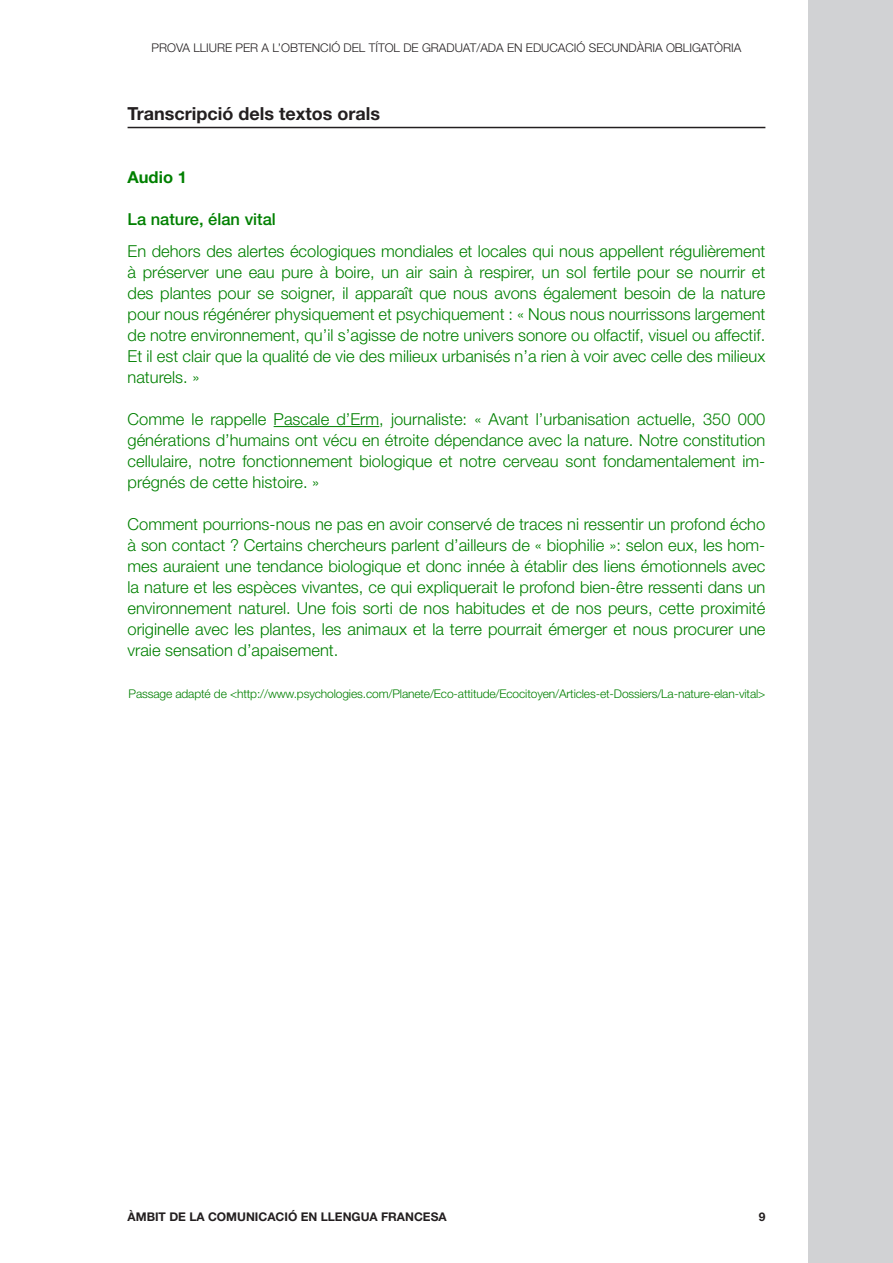
<style>
.page{position:relative;width:893px;height:1263px;background:#fff}
.page>*{position:absolute;margin:0;border:0;box-sizing:border-box;transform-origin:0 0}
.Activitat{font:700 18px "Helvetica Neue";color:#231f20}
.Text{font:300 16.5px/21px "Helvetica Neue";color:#008000;text-align:justify}
.Text-2{font:500 16.5px "Helvetica Neue";color:#008000}
.Text-3{font:700 16.5px "Helvetica Neue";color:#008000}
.Text-4{font:300 12px "Helvetica Neue";letter-spacing:-.01em;color:#008000}
.t1{font:300 12px "Helvetica Neue";color:#231f20}
.t2{font:700 12px "Helvetica Neue";color:#231f20}
</style>
<div class="page">
<div style="left:808px;top:0;width:85px;height:1263px;background:#d1d2d4"></div>
<hr style="left:128px;top:127px;width:637px;height:1px;background:#231f20">
<hr style="left:274px;top:426px;width:105px;height:1px;background:#008000">
<p class="t1" style="left:152px;top:40px;width:591px">PROVA LLIURE PER A L’OBTENCIÓ DEL TÍTOL DE GRADUAT/ADA EN EDUCACIÓ SECUNDÀRIA OBLIGATÒRIA</p>
<p class="Activitat" style="left:128px;top:103px;width:254px">Transcripció dels textos orals</p>
<p class="Text-3" style="left:128px;top:167px;width:61px">Audio 1</p>
<p class="Text-2" style="left:128px;top:210px;width:150px">La nature, élan vital</p>
<p class="Text" style="left:128px;top:240px;width:639px">En dehors des alertes écologiques mondiales et locales qui nous appellent régulièrement à préserver une eau pure à boire, un air sain à respirer, un sol fertile pour se nourrir et des plantes pour se soigner, il apparaît que nous avons également besoin de la nature pour nous régénérer physiquement et psychiquement : « Nous nous nourrissons largement de notre environnement, qu’il s’agisse de notre univers sonore ou olfactif, visuel ou affectif.<br>Et il est clair que la qualité de vie des milieux urbanisés n’a rien à voir avec celle des milieux naturels. »</p>
<p class="Text" style="left:128px;top:408px;width:639px">Comme le rappelle Pascale d’Erm, journaliste: « Avant l’urbanisation actuelle, 350 000 générations d’humains ont vécu en étroite dépendance avec la nature. Notre constitution cellulaire, notre fonctionnement biologique et notre cerveau sont fondamentalement im&shy;prégnés de cette histoire. »</p>
<p class="Text" style="left:128px;top:513px;width:639px">Comment pourrions-nous ne pas en avoir conservé de traces ni ressentir un profond écho à son contact ? Certains chercheurs parlent d’ailleurs de « biophilie »: selon eux, les hom&shy;mes auraient une tendance biologique et donc innée à établir des liens émotionnels avec la nature et les espèces vivantes, ce qui expliquerait le profond bien-être ressenti dans un environnement naturel. Une fois sorti de nos habitudes et de nos peurs, cette proximité originelle avec les plantes, les animaux et la terre pourrait émerger et nous procurer une vraie sensation d’apaisement.</p>
<p class="Text-4" style="left:129px;top:686px;width:638px">Passage adapté de &lt;http://www.psychologies.com/Planete/Eco-attitude/Ecocitoyen/Articles-et-Dossiers/La-nature-elan-vital&gt;</p>
<p class="t2" style="left:128px;top:1209px;width:321px">ÀMBIT DE LA COMUNICACIÓ EN LLENGUA FRANCESA</p>
<p class="t2" style="left:759px;top:1209px;width:8px">9</p>
</div>
